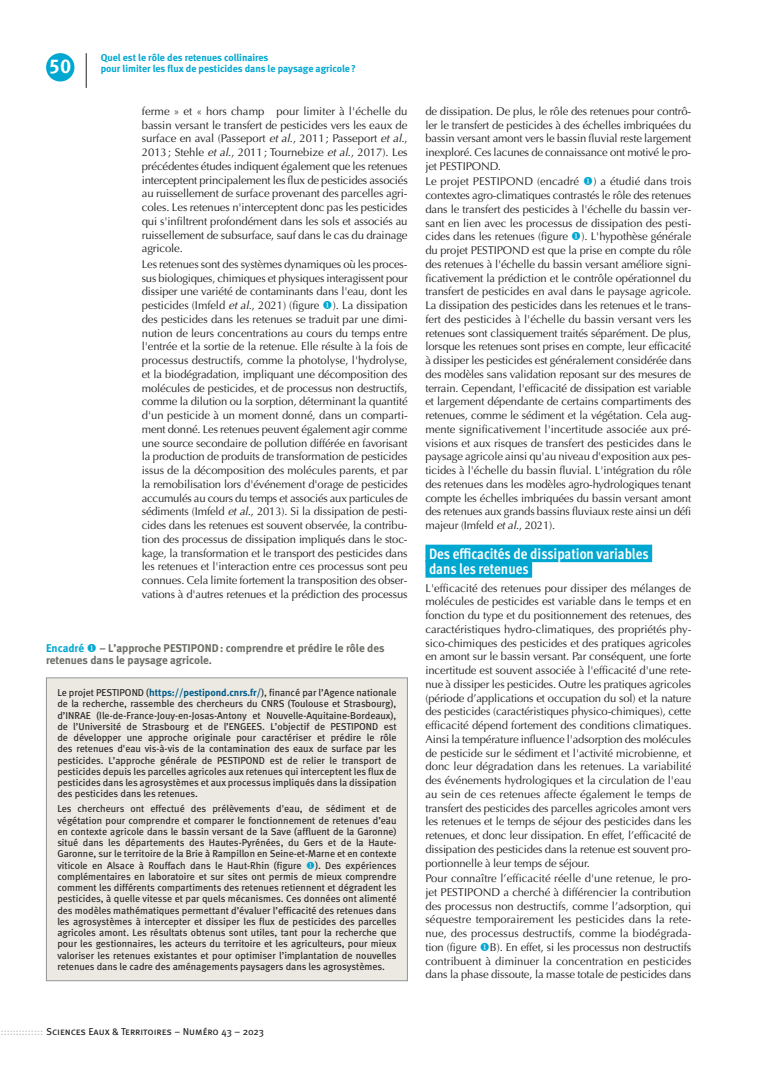
<style>
.page{position:relative;width:780px;height:1088px;background:#fff}
.page>*{position:absolute;margin:0;border:0;box-sizing:border-box;transform-origin:0 0}
.t1{font:700 20px "Meta Bold LF Caps";color:#fff}
.t2{font:15px/15.5px "Meta Cond OT Bold";color:#fff}
.t3{font:11.25px/13.8px "Optima";letter-spacing:-.015em;color:#231f20;text-align:justify}
.t4{font:700 11.25px/12.5px "Meta Bold LF Roman";color:#6c6d67}
.t5{font:10px/11.2px "Meta Book LF Roman";color:#231f20;text-align:justify}
.t6{font:700 10px/11.2px "Meta Bold LF Roman";color:#00a7d1}
.t7{font:10px "Meta Book Caps";letter-spacing:-.005em;color:#231f20}
.s1{font-style:italic}
.s2{color:#00a7d1}
.s3{font-family:"Meta Bold LF Roman";font-weight:700;color:#005c8a}
.s4{color:#bcbdc0}
</style>
<div class="page">
<div style="left:46px;top:53px;width:28px;height:28px;background:#00a7d1;border-radius:50%"></div>
<hr style="left:86px;top:53px;width:1px;height:35px;background:#231f20">
<div style="left:46px;top:678px;width:361px;height:303px;background:#ece9e3"></div>
<div style="left:46px;top:677px;width:361px;height:304px;border:1px solid #939598"></div>
<div style="left:425px;top:545px;width:227px;height:17px;background:#00a7d1"></div>
<div style="left:425px;top:560px;width:107px;height:18px;background:#00a7d1"></div>
<h1 class="t1" style="left:49px;top:54px;width:24px">50</h1>
<p class="t6" style="left:101px;top:51px;width:257px">Quel est le rôle des retenues collinaires<br>pour limiter les flux de pesticides dans le paysage agricole?</p>
<p class="t3" style="left:142px;top:104px;width:267px">ferme » et « hors champ pour limiter à l'échelle du bassin versant le transfert de pesticides vers les eaux de surface en aval (Passeport <span class="s1">et al</span>., 2011; Passeport <span class="s1">et al</span>., 2013; Stehle <span class="s1">et al</span>., 2011; Tournebize <span class="s1">et al</span>., 2017). Les précédentes études indiquent également que les retenues interceptent principalement les flux de pesticides associés au ruissellement de surface provenant des parcelles agri&shy;coles. Les retenues n'interceptent donc pas les pesticides qui s'infiltrent profondément dans les sols et associés au ruissellement de subsurface, sauf dans le cas du drainage agricole.</p>
<p class="t3" style="left:142px;top:257px;width:267px">Les retenues sont des systèmes dynamiques où les proces&shy;sus biologiques, chimiques et physiques interagissent pour dissiper une variété de contaminants dans l'eau, dont les pesticides (Imfeld <span class="s1">et al</span>., 2021) (figure <span class="s2">◆</span>). La dissipation des pesticides dans les retenues se traduit par une dimi&shy;nution de leurs concentrations au cours du temps entre l'entrée et la sortie de la retenue. Elle résulte à la fois de processus destructifs, comme la photolyse, l'hydrolyse, et la biodégradation, impliquant une décomposition des molécules de pesticides, et de processus non destructifs, comme la dilution ou la sorption, déterminant la quantité d'un pesticide à un moment donné, dans un comparti&shy;ment donné. Les retenues peuvent également agir comme une source secondaire de pollution différée en favorisant la production de produits de transformation de pesticides issus de la décomposition des molécules parents, et par la remobilisation lors d'événement d'orage de pesticides accumulés au cours du temps et associés aux particules de sédiments (Imfeld <span class="s1">et al.</span>, 2013). Si la dissipation de pesti&shy;cides dans les retenues est souvent observée, la contribu&shy;tion des processus de dissipation impliqués dans le stoc&shy;kage, la transformation et le transport des pesticides dans les retenues et l'interaction entre ces processus sont peu connues. Cela limite fortement la transposition des obser&shy;vations à d'autres retenues et la prédiction des processus</p>
<p class="t4" style="left:46px;top:641px;width:340px"><span class="s2">Encadré</span> <span class="s2">◆</span> – L’approche PESTIPOND: comprendre et prédire le rôle des retenues dans le paysage agricole.</p>
<p class="t5" style="left:57px;top:687px;width:341px">Le projet PESTIPOND (<span class="s3">https://pestipond.cnrs.fr/</span>), financé par l’Agence nationale de la recherche, rassemble des chercheurs du CNRS (Toulouse et Strasbourg), d’INRAE (Ile-de-France-Jouy-en-Josas-Antony et Nouvelle-Aquitaine-Bordeaux), de l’Université de Strasbourg et de l’ENGEES. L’objectif de PESTIPOND est de développer une approche originale pour caractériser et prédire le rôle des retenues d'eau vis-à-vis de la contamination des eaux de surface par les pesticides. L’approche générale de PESTIPOND est de relier le transport de pesticides depuis les parcelles agricoles aux retenues qui interceptent les flux de pesticides dans les agrosystèmes et aux processus impliqués dans la dissipation des pesticides dans les retenues.</p>
<p class="t5" style="left:57px;top:803px;width:341px">Les chercheurs ont effectué des prélèvements d'eau, de sédiment et de végétation pour comprendre et comparer le fonctionnement de retenues d’eau en contexte agricole dans le bassin versant de la Save (affluent de la Garonne) situé dans les départements des Hautes-Pyrénées, du Gers et de la Haute-Garonne, sur le territoire de la Brie à Rampillon en Seine-et-Marne et en contexte viticole en Alsace à Rouffach dans le Haut-Rhin (figure <span class="s2">◆</span>). Des expériences complémentaires en laboratoire et sur sites ont permis de mieux comprendre comment les différents compartiments des retenues retiennent et dégradent les pesticides, à quelle vitesse et par quels mécanismes. Ces données ont alimenté des modèles mathématiques permettant d’évaluer l’efficacité des retenues dans les agrosystèmes à intercepter et dissiper les flux de pesticides des parcelles agricoles amont. Les résultats obtenus sont utiles, tant pour la recherche que pour les gestionnaires, les acteurs du territoire et les agriculteurs, pour mieux valoriser les retenues existantes et pour optimiser l’implantation de nouvelles retenues dans le cadre des aménagements paysagers dans les agrosystèmes.</p>
<p class="t3" style="left:425px;top:104px;width:267px">de dissipation. De plus, le rôle des retenues pour contrô&shy;ler le transfert de pesticides à des échelles imbriquées du bassin versant amont vers le bassin fluvial reste largement inexploré. Ces lacunes de connaissance ont motivé le pro&shy;jet PESTIPOND.</p>
<p class="t3" style="left:425px;top:175px;width:267px">Le projet PESTIPOND (encadré <span class="s2">◆</span>) a étudié dans trois contextes agro-climatiques contrastés le rôle des retenues dans le transfert des pesticides à l'échelle du bassin ver&shy;sant en lien avec les processus de dissipation des pesti&shy;cides dans les retenues (figure <span class="s2">◆</span>). L'hypothèse générale du projet PESTIPOND est que la prise en compte du rôle des retenues à l'échelle du bassin versant améliore signi&shy;ficativement la prédiction et le contrôle opérationnel du transfert de pesticides en aval dans le paysage agricole.<br>La dissipation des pesticides dans les retenues et le trans&shy;fert des pesticides à l'échelle du bassin versant vers les retenues sont classiquement traités séparément. De plus, lorsque les retenues sont prises en compte, leur efficacité à dissiper les pesticides est généralement considérée dans des modèles sans validation reposant sur des mesures de terrain. Cependant, l'efficacité de dissipation est variable et largement dépendante de certains compartiments des retenues, comme le sédiment et la végétation. Cela aug&shy;mente significativement l'incertitude associée aux pré&shy;visions et aux risques de transfert des pesticides dans le paysage agricole ainsi qu'au niveau d'exposition aux pes&shy;ticides à l'échelle du bassin fluvial. L'intégration du rôle des retenues dans les modèles agro-hydrologiques tenant compte les échelles imbriquées du bassin versant amont des retenues aux grands bassins fluviaux reste ainsi un défi majeur (Imfeld <span class="s1">et al</span>., 2021).</p>
<h2 class="t2" style="left:429px;top:546px;width:221px">Des efficacités de dissipation variables dans les retenues</h2>
<p class="t3" style="left:425px;top:581px;width:267px">L'efficacité des retenues pour dissiper des mélanges de molécules de pesticides est variable dans le temps et en fonction du type et du positionnement des retenues, des caractéristiques hydro-climatiques, des propriétés phy&shy;sico-chimiques des pesticides et des pratiques agricoles en amont sur le bassin versant. Par conséquent, une forte incertitude est souvent associée à l'efficacité d'une rete&shy;nue à dissiper les pesticides. Outre les pratiques agricoles (période d’applications et occupation du sol) et la nature des pesticides (caractéristiques physico-chimiques), cette efficacité dépend fortement des conditions climatiques.<br>Ainsi la température influence l'adsorption des molécules de pesticide sur le sédiment et l'activité microbienne, et donc leur dégradation dans les retenues. La variabilité des événements hydrologiques et la circulation de l'eau au sein de ces retenues affecte également le temps de transfert des pesticides des parcelles agricoles amont vers les retenues et le temps de séjour des pesticides dans les retenues, et donc leur dissipation. En effet, l’efficacité de dissipation des pesticides dans la retenue est souvent pro&shy;portionnelle à leur temps de séjour.</p>
<p class="t3" style="left:425px;top:871px;width:267px">Pour connaître l’efficacité réelle d'une retenue, le pro&shy;jet PESTIPOND a cherché à différencier la contribution des processus non destructifs, comme l’adsorption, qui séquestre temporairement les pesticides dans la rete&shy;nue, des processus destructifs, comme la biodégrada&shy;tion (figure <span class="s2">◆</span>B). En effet, si les processus non destructifs contribuent à diminuer la concentration en pesticides dans la phase dissoute, la masse totale de pesticides dans</p>
<p class="t7" style="left:1px;top:1026px;width:265px"><span class="s4">::::::::::::::</span> Sciences Eaux &amp; Territoires – Numéro 43 – 2023</p>
</div>
